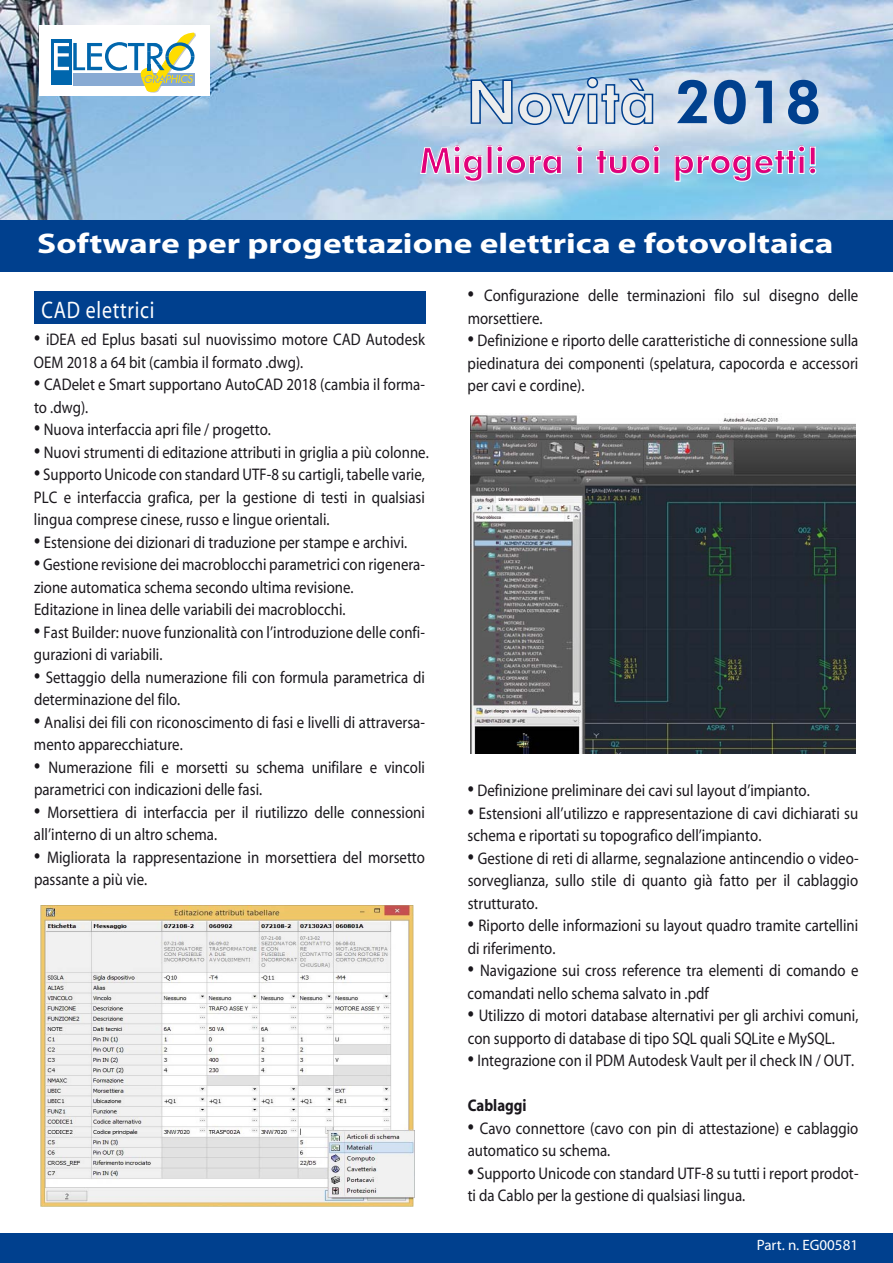
<style>
.page{position:relative;width:893px;height:1263px;background:#fff}
.page>*{position:absolute;margin:0;border:0;box-sizing:border-box;transform-origin:0 0}
.t1{font:800 60px "Futura BT";color:#eceded}
.t2{font:800 36px "Futura BT";color:#e2007a}
.t3{font:700 28.5px "Myriad Pro";color:#fff;scale:1.24 1}
.t4{font:24px "Myriad";letter-spacing:.04em;color:#fff;scale:.83 1}
.t5{font:16.8px/22.5px "Myriad";color:#1a171c;scale:.88 1}
.t6{font:700 16.8px "Myriad";color:#1a171c;scale:.88 1}
.t7{font:15px "Myriad Pro";color:#fff}
.s1{color:#00408e}
.s2{font-weight:700;font-size:20.7px}
</style>
<div class="page">
<div style="left:0;top:1233px;width:893px;height:30px;background:#00408e"></div>
<div style="left:34px;top:291px;width:391px;height:32px;background:#00408e"></div>
<img style="left:470px;top:413px;width:385px;height:340px">
<img style="left:40px;top:906px;width:375px;height:301px">
<img style="left:0;top:0;width:893px;height:220px">
<div style="left:39px;top:26px;width:171px;height:70px;background:#fff"></div>
<div style="left:51px;top:39px;width:21px;height:46px;background:#0066ad"></div>
<svg style="left:54px;top:33px;width:142px;height:60px"></svg>
<div style="left:0;top:220px;width:893px;height:51px;background:#00408e"></div>
<svg style="left:470px;top:76px;width:184px;height:52px;background:#9fbbd9"></svg>
<svg style="left:420px;top:144px;width:63px;height:38px;background:#c9dbec"></svg>
<div style="left:487px;top:146px;width:5px;height:28px;border:1px solid #fff"></div>
<svg style="left:496px;top:145px;width:66px;height:30px;background:#c9daea"></svg>
<svg style="left:576px;top:145px;width:7px;height:29px"></svg>
<svg style="left:596px;top:145px;width:64px;height:30px;background:#c2d7e9"></svg>
<svg style="left:674px;top:145px;width:142px;height:37px;background:#a7d5eb"></svg>
<h1 class="t1" style="left:466px;top:65px;width:357px">Novità <span class="s1">2018</span></h1>
<h2 class="t2" style="left:420px;top:139px;width:400px">Migliora i tuoi progetti!</h2>
<h3 class="t3" style="left:37px;top:225px;width:644px">Software per progettazione elettrica e fotovoltaica</h3>
<h3 class="t4" style="left:42px;top:298px;width:138px">CAD elettrici</h3>
<p class="t5" style="left:34px;top:329px;width:446px"><span class="s2">•</span> iDEA ed Eplus basati sul nuovissimo motore CAD Autodesk<br>OEM 2018 a 64 bit (cambia il formato .dwg).</p>
<p class="t5" style="left:34px;top:374px;width:446px"><span class="s2">•</span> CADelet e Smart supportano AutoCAD 2018 (cambia il forma&shy;to .dwg).</p>
<p class="t5" style="left:34px;top:419px;width:271px"><span class="s2">•</span> Nuova interfaccia apri file / progetto.</p>
<p class="t5" style="left:34px;top:442px;width:450px"><span class="s2">•</span> Nuovi strumenti di editazione attributi in griglia a più colonne.</p>
<p class="t5" style="left:34px;top:464px;width:446px;text-align:justify"><span class="s2">•</span> Supporto Unicode con standard UTF-8 su cartigli, tabelle varie, PLC e interfaccia grafica, per la gestione di testi in qualsiasi lingua comprese cinese, russo e lingue orientali.</p>
<p class="t5" style="left:34px;top:532px;width:426px"><span class="s2">•</span> Estensione dei dizionari di traduzione per stampe e archivi.</p>
<p class="t5" style="left:34px;top:554px;width:446px"><span class="s2">•</span> Gestione revisione dei macroblocchi parametrici con rigenera&shy;zione automatica schema secondo ultima revisione.<br>Editazione in linea delle variabili dei macroblocchi.</p>
<p class="t5" style="left:34px;top:622px;width:446px"><span class="s2">•</span> Fast Builder: nuove funzionalità con l’introduzione delle confi&shy;gurazioni di variabili.</p>
<p class="t5" style="left:34px;top:667px;width:446px"><span class="s2">•</span> Settaggio della numerazione fili con formula parametrica di determinazione del filo.</p>
<p class="t5" style="left:34px;top:712px;width:446px"><span class="s2">•</span> Analisi dei fili con riconoscimento di fasi e livelli di attraversa&shy;mento apparecchiature.</p>
<p class="t5" style="left:34px;top:757px;width:446px"><span class="s2">•</span> Numerazione fili e morsetti su schema unifilare e vincoli parametrici con indicazioni delle fasi.</p>
<p class="t5" style="left:34px;top:802px;width:446px"><span class="s2">•</span> Morsettiera di interfaccia per il riutilizzo delle connessioni all’interno di un altro schema.</p>
<p class="t5" style="left:34px;top:847px;width:446px"><span class="s2">•</span> Migliorata la rappresentazione in morsettiera del morsetto passante a più vie.</p>
<p class="t5" style="left:468px;top:285px;width:445px"><span class="s2">•</span> Configurazione delle terminazioni filo sul disegno delle morsettiere.</p>
<p class="t5" style="left:468px;top:330px;width:445px;text-align:justify"><span class="s2">•</span> Definizione e riporto delle caratteristiche di connessione sulla piedinatura dei componenti (spelatura, capocorda e accessori per cavi e cordine).</p>
<p class="t5" style="left:468px;top:780px;width:390px"><span class="s2">•</span> Definizione preliminare dei cavi sul layout d’impianto.</p>
<p class="t5" style="left:468px;top:803px;width:445px"><span class="s2">•</span> Estensioni all’utilizzo e rappresentazione di cavi dichiarati su schema e riportati su topografico dell’impianto.</p>
<p class="t5" style="left:468px;top:848px;width:446px;text-align:justify"><span class="s2">•</span> Gestione di reti di allarme, segnalazione antincendio o video&shy;sorveglianza, sullo stile di quanto già fatto per il cablaggio strutturato.</p>
<p class="t5" style="left:468px;top:915px;width:445px"><span class="s2">•</span> Riporto delle informazioni su layout quadro tramite cartellini di riferimento.</p>
<p class="t5" style="left:468px;top:960px;width:446px"><span class="s2">•</span> Navigazione sui cross reference tra elementi di comando e comandati nello schema salvato in .pdf</p>
<p class="t5" style="left:468px;top:1005px;width:446px"><span class="s2">•</span> Utilizzo di motori database alternativi per gli archivi comuni, con supporto di database di tipo SQL quali SQLite e MySQL.</p>
<p class="t5" style="left:468px;top:1050px;width:441px"><span class="s2">•</span> Integrazione con il PDM Autodesk Vault per il check IN / OUT.</p>
<p class="t6" style="left:468px;top:1097px;width:69px">Cablaggi</p>
<p class="t5" style="left:468px;top:1118px;width:445px"><span class="s2">•</span> Cavo connettore (cavo con pin di attestazione) e cablaggio automatico su schema.</p>
<p class="t5" style="left:468px;top:1163px;width:446px"><span class="s2">•</span> Supporto Unicode con standard UTF-8 su tutti i report prodot&shy;ti da Cablo per la gestione di qualsiasi lingua.</p>
<p class="t7" style="left:757px;top:1236px;width:103px">Part. n. EG00581</p>
</div>
